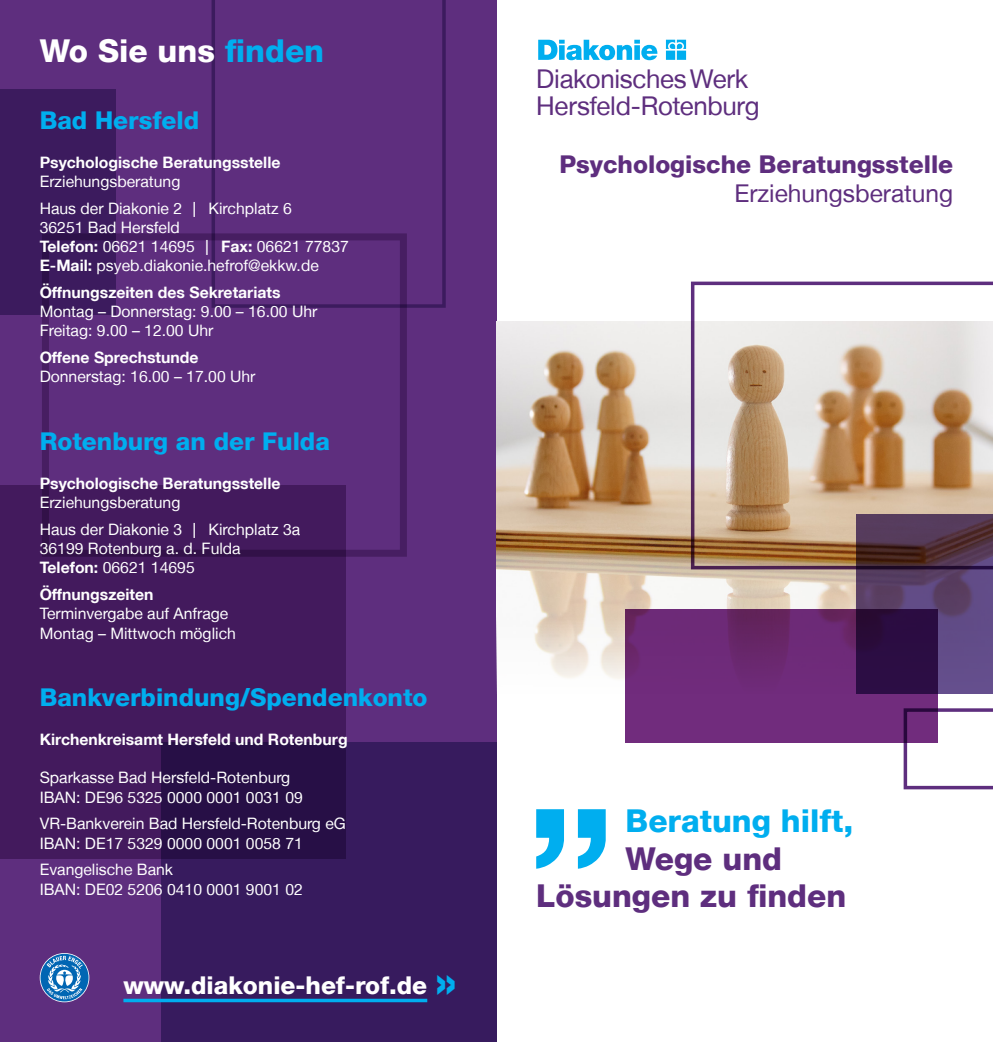
<style>
.page{position:relative;width:993px;height:1042px;background:#fff}
.page>*{position:absolute;margin:0;border:0;box-sizing:border-box;transform-origin:0 0}
.t1{font:800 31.5px/37.8px "Helvetica Neue LT";color:#5e2e7e}
.t2{font:800 31.5px "Helvetica Neue LT";color:#fff}
.t3{font:800 31.5px "Helvetica Neue LT";color:#00aeef}
.t4{font:25.9px/27.7px "Helvetica Neue LT";letter-spacing:-.015em;color:#5e2e7e}
.t5{font:800 24.5px "Helvetica Neue LT";color:#00aeef}
.t6{font:800 24.5px "Helvetica Neue LT";color:#5e2e7e}
.t7{font:800 24.5px "Helvetica Neue LT";color:#fff}
.t8{font:24.5px "Helvetica Neue LT";color:#5e2e7e}
.t9{font:15.75px/19.2px "Helvetica Neue LT";color:#fff}
.t10{font:700 15.75px "Helvetica Neue LT";color:#fff}
.s1{color:#00aeef}
.s2{font-family:"Verdana"}
.s3{font-weight:700}
.s4{font-size:49px;color:#00aeef}
</style>
<div class="page">
<div style="left:0;top:0;width:496px;height:1042px;background:#5e2e7e"></div>
<svg style="left:538px;top:40px;width:147px;height:20px"></svg>
<img style="left:496px;top:321px;width:360px;height:372px">
<svg style="left:690px;top:282px;width:302px;height:287px;background:#d1bca9"></svg>
<div style="left:161px;top:742px;width:335px;height:300px;background:#371b5e"></div>
<div style="left:0;top:89px;width:115px;height:226px;background:#3c1b5e"></div>
<svg style="left:211px;top:0;width:234px;height:308px"></svg>
<svg style="left:0;top:485px;width:346px;height:373px;background:#3e1758"></svg>
<svg style="left:536px;top:809px;width:69px;height:60px"></svg>
<svg style="left:40px;top:954px;width:48px;height:47px;background:#5284bd"></svg>
<svg style="left:123px;top:998px;width:304px;height:4px"></svg>
<svg style="left:903px;top:708px;width:89px;height:81px"></svg>
<div style="left:625px;top:609px;width:313px;height:133px;background:#712c7d"></div>
<svg style="left:856px;top:513px;width:136px;height:180px;background:#4b3059"></svg>
<h1 class="t2" style="left:40px;top:32px;width:286px">Wo Sie uns <span class="s1">finden</span></h1>
<h3 class="t5" style="left:40px;top:106px;width:161px">Bad Hersfeld</h3>
<p class="t10" style="left:40px;top:152px;width:242px">Psychologische Beratungsstelle</p>
<p class="t9" style="left:40px;top:168px;width:253px;line-height:26.8px">Erziehungsberatung<br>Haus der Diakonie 2 <span class="s2">|</span> Kirchplatz 6</p>
<p class="t9" style="left:40px;top:217px;width:310px">36251 Bad Hersfeld<br><span class="s3">Telefon:</span> 06621 14695 <span class="s2">|</span> <span class="s3">Fax:</span> 06621 77837<br><span class="s3">E-Mail:</span> psyeb.diakonie.hefrof@ekkw.de</p>
<p class="t10" style="left:40px;top:283px;width:242px">Öffnungszeiten des Sekretariats</p>
<p class="t9" style="left:40px;top:302px;width:279px">Montag – Donnerstag: 9.00 – 16.00 Uhr<br>Freitag: 9.00 – 12.00 Uhr</p>
<p class="t10" style="left:40px;top:348px;width:160px">Offene Sprechstunde</p>
<p class="t9" style="left:40px;top:367px;width:217px">Donnerstag: 16.00 – 17.00 Uhr</p>
<h3 class="t5" style="left:40px;top:427px;width:292px">Rotenburg an der Fulda</h3>
<p class="t10" style="left:40px;top:473px;width:242px">Psychologische Beratungsstelle</p>
<p class="t9" style="left:40px;top:489px;width:262px;line-height:26.8px">Erziehungsberatung<br>Haus der Diakonie 3 <span class="s2">|</span> Kirchplatz 3a</p>
<p class="t9" style="left:40px;top:538px;width:202px">36199 Rotenburg a. d. Fulda<br><span class="s3">Telefon:</span> 06621 14695</p>
<p class="t10" style="left:40px;top:585px;width:115px">Öffnungszeiten</p>
<p class="t9" style="left:40px;top:604px;width:198px">Terminvergabe auf Anfrage<br>Montag – Mittwoch möglich</p>
<h3 class="t5" style="left:40px;top:683px;width:389px">Bankverbindung/Spendenkonto</h3>
<p class="t10" style="left:40px;top:729px;width:309px">Kirchenkreisamt Hersfeld und Rotenburg</p>
<p class="t9" style="left:40px;top:768px;width:264px">Sparkasse Bad Hersfeld-Rotenburg<br>IBAN: DE96 5325 0000 0001 0031 09</p>
<p class="t9" style="left:40px;top:814px;width:307px">VR-Bankverein Bad Hersfeld-Rotenburg eG<br>IBAN: DE17 5329 0000 0001 0058 71</p>
<p class="t9" style="left:40px;top:860px;width:264px">Evangelische Bank<br>IBAN: DE02 5206 0410 0001 9001 02</p>
<h3 class="t7" style="left:123px;top:970px;width:335px">www.diakonie-hef-rof.de <span class="s4">»</span></h3>
<h2 class="t4" style="left:536px;top:64px;width:225px">Diakonisches Werk<br>Hersfeld-Rotenburg</h2>
<h3 class="t6" style="left:559px;top:149px;width:395px">Psychologische Beratungsstelle</h3>
<h3 class="t8" style="left:734px;top:179px;width:220px">Erziehungsberatung</h3>
<h1 class="t3" style="left:625px;top:802px;width:229px">Beratung hilft,</h1>
<h1 class="t1" style="left:536px;top:839px;width:311px;text-indent:89px">Wege und<br>Lösungen zu finden</h1>
</div>
